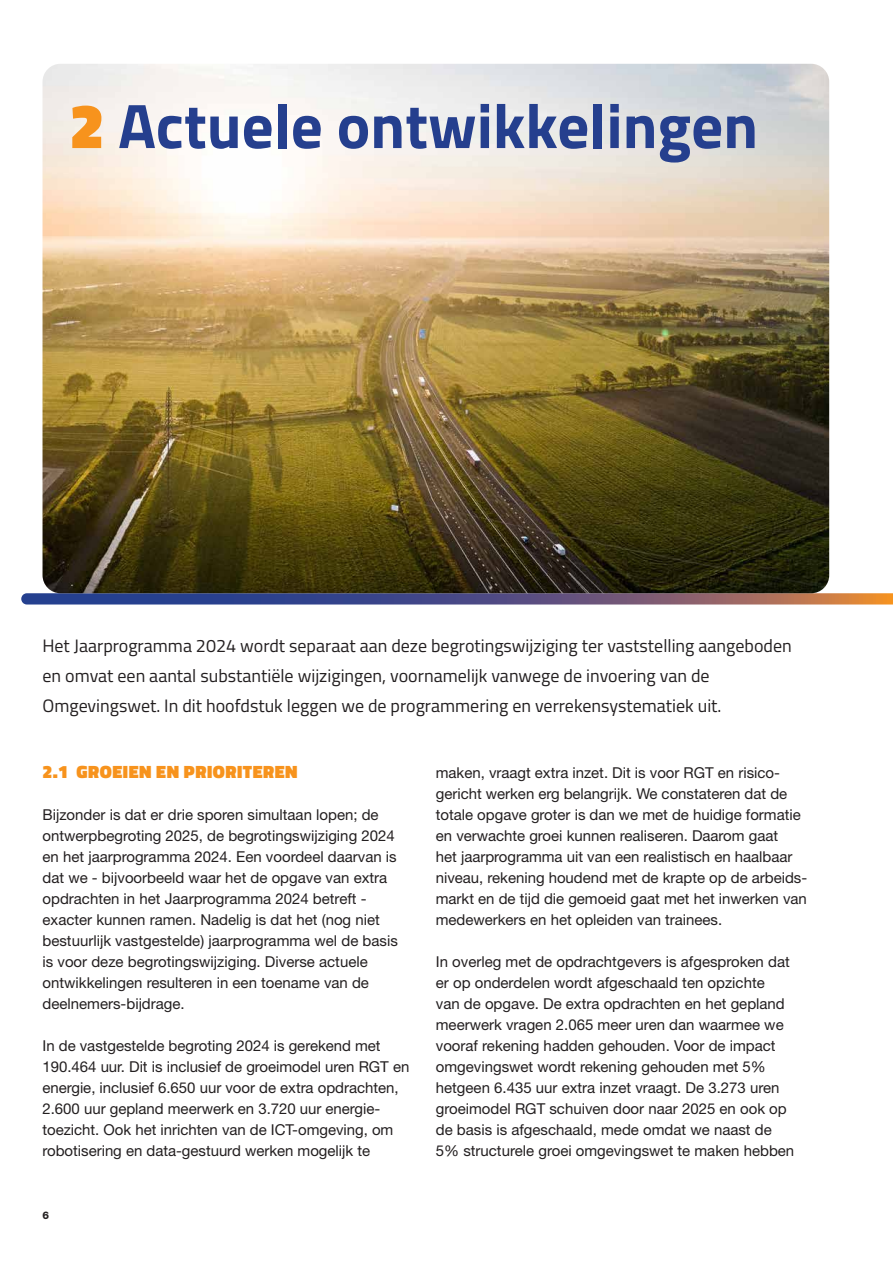
<style>
.page{position:relative;width:893px;height:1263px;background:#fff}
.page>*{position:absolute;margin:0;border:0;box-sizing:border-box;transform-origin:0 0}
.t1{font:700 63px "Titillium Web";color:#253f8e}
.t2{font:18px/30px "Titillium Web";color:#231f20}
.t3{font:900 18px "Titillium Web";letter-spacing:.03em;color:#f7931d}
.t4{font:15px/21px "Helvetica Neue LT Std";color:#231f20}
.t5{font:800 10.5px "Helvetica Neue LT Std";color:#231f20}
.s1{font-weight:900;color:#f7931d}
</style>
<div class="page">
<svg style="left:21px;top:593px;width:872px;height:11px;background:#60557a"></svg>
<img style="left:43px;top:64px;width:786px;height:529px">
<h1 class="t1" style="left:70px;top:78px;width:690px"><span class="s1">2</span> Actuele ontwikkelingen</h1>
<p class="t2" style="left:43px;top:630px;width:751px">Het Jaarprogramma 2024 wordt separaat aan deze begrotingswijziging ter vaststelling aangeboden en omvat een aantal substantiële wijzigingen, voornamelijk vanwege de invoering van de<br>Omgevingswet. In dit hoofdstuk leggen we de programmering en verrekensystematiek uit.</p>
<p class="t3" style="left:43px;top:759px;width:257px">2.1 GROEIEN EN PRIORITEREN</p>
<p class="t4" style="left:43px;top:804px;width:357px">Bijzonder is dat er drie sporen simultaan lopen; de ontwerpbegroting 2025, de begrotingswijziging 2024 en het jaarprogramma 2024. Een voordeel daarvan is dat we - bijvoorbeeld waar het de opgave van extra opdrachten in het Jaarprogramma 2024 betreft - exacter kunnen ramen. Nadelig is dat het (nog niet bestuurlijk vastgestelde) jaarprogramma wel de basis is voor deze begrotingswijziging. Diverse actuele ontwikkelingen resulteren in een toename van de deelnemers-bijdrage.</p>
<p class="t4" style="left:43px;top:1035px;width:368px">In de vastgestelde begroting 2024 is gerekend met 190.464 uur. Dit is inclusief de groeimodel uren RGT en energie, inclusief 6.650 uur voor de extra opdrachten, 2.600 uur gepland meerwerk en 3.720 uur energie&shy;toezicht. Ook het inrichten van de ICT-omgeving, om robotisering en data-gestuurd werken mogelijk te</p>
<p class="t5" style="left:43px;top:1209px;width:8px">6</p>
<p class="t4" style="left:436px;top:762px;width:373px">maken, vraagt extra inzet. Dit is voor RGT en risico&shy;gericht werken erg belangrijk. We constateren dat de totale opgave groter is dan we met de huidige formatie en verwachte groei kunnen realiseren. Daarom gaat<br>het jaarprogramma uit van een realistisch en haalbaar niveau, rekening houdend met de krapte op de arbeids&shy;markt en de tijd die gemoeid gaat met het inwerken van medewerkers en het opleiden van trainees.</p>
<p class="t4" style="left:436px;top:951px;width:360px">In overleg met de opdrachtgevers is afgesproken dat er op onderdelen wordt afgeschaald ten opzichte<br>van de opgave. De extra opdrachten en het gepland meerwerk vragen 2.065 meer uren dan waarmee we vooraf rekening hadden gehouden. Voor de impact omgevingswet wordt rekening gehouden met 5% hetgeen 6.435 uur extra inzet vraagt. De 3.273 uren groeimodel RGT schuiven door naar 2025 en ook op de basis is afgeschaald, mede omdat we naast de 5% structurele groei omgevingswet te maken hebben</p>
</div>
